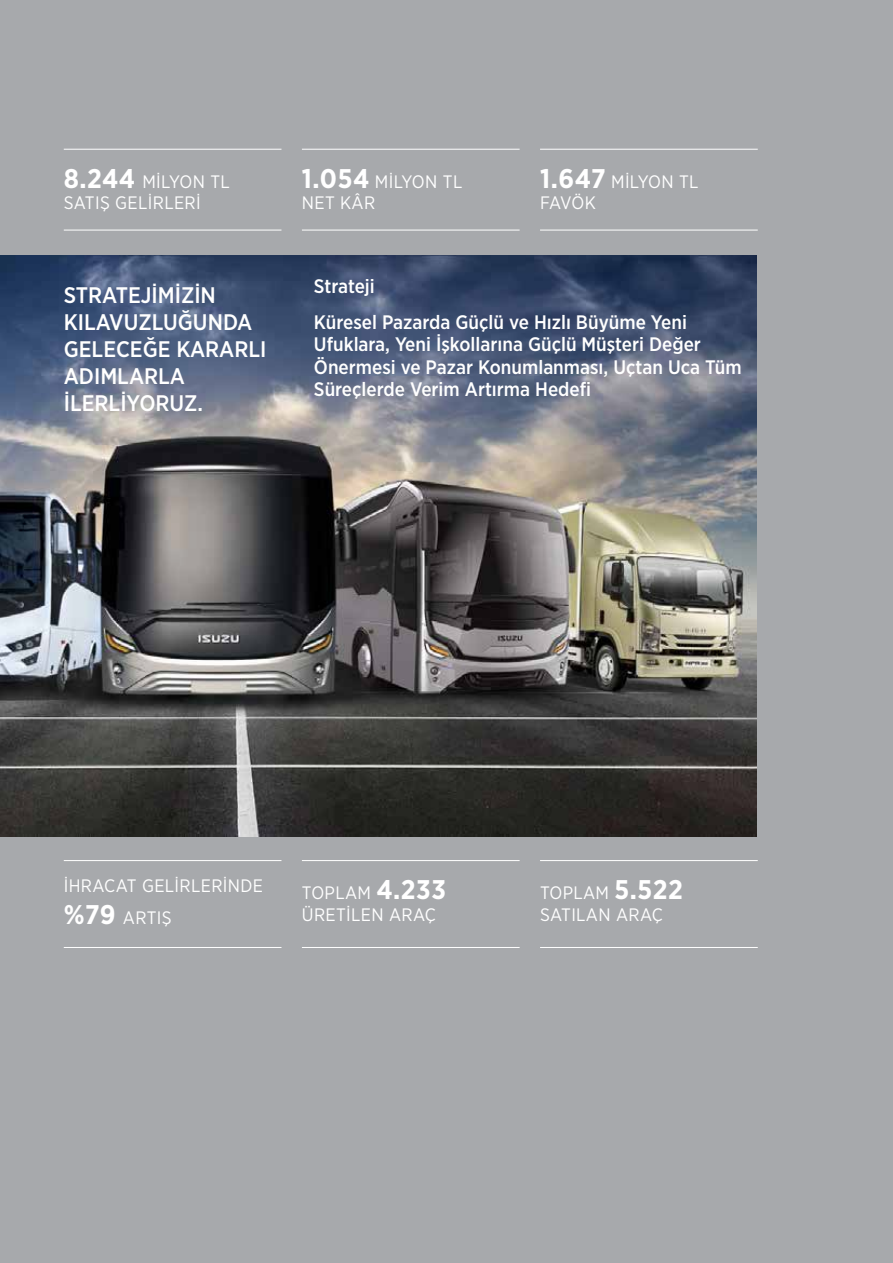
<style>
.page{position:relative;width:893px;height:1263px;background:#a7a9ac}
.page>*{position:absolute;margin:0;border:0;box-sizing:border-box;transform-origin:0 0}
.t1{font:500 22.5px/27px "Gotham Narrow";color:#fff}
.t2{font:500 19.5px/22.5px "Gotham Narrow";color:#fff}
.t3{font:18px/21.6px "Gotham Narrow";letter-spacing:.02em;color:#fff}
.t4{font:18px/21.6px "Gotham Narrow";color:#fff}
.s1{font-weight:700;font-size:27px}
</style>
<div class="page">
<img style="left:0;top:255px;width:757px;height:581px">
<hr style="left:64px;top:149px;width:217px;height:1px;background:#fff">
<hr style="left:302px;top:149px;width:218px;height:1px;background:#fff">
<hr style="left:540px;top:149px;width:218px;height:1px;background:#fff">
<hr style="left:64px;top:230px;width:217px;height:1px;background:#fff">
<hr style="left:302px;top:230px;width:218px;height:1px;background:#fff">
<hr style="left:64px;top:860px;width:217px;height:1px;background:#fff">
<hr style="left:302px;top:860px;width:218px;height:1px;background:#fff">
<hr style="left:540px;top:860px;width:218px;height:1px;background:#fff">
<hr style="left:64px;top:947px;width:217px;height:1px;background:#fff">
<hr style="left:302px;top:947px;width:218px;height:1px;background:#fff">
<hr style="left:540px;top:947px;width:218px;height:1px;background:#fff">
<hr style="left:540px;top:230px;width:218px;height:1px;background:#fff">
<p class="t3" style="left:64px;top:170px;width:168px"><span class="s1">8.244</span> MİLYON TL<br>SATIŞ GELİRLERİ</p>
<p class="t3" style="left:302px;top:170px;width:162px"><span class="s1">1.054</span> MİLYON TL<br>NET KÂR</p>
<p class="t4" style="left:540px;top:170px;width:160px"><span class="s1">1.647</span> MİLYON TL<br>FAVÖK</p>
<p class="t1" style="left:64px;top:281px;width:204px">STRATEJİMİZİN<br>KILAVUZLUĞUNDA<br>GELECEĞE KARARLI<br>ADIMLARLA<br>İLERLİYORUZ.</p>
<p class="t2" style="left:314px;top:269px;width:374px;line-height:35.2px">Strateji<br>Küresel Pazarda Güçlü ve Hızlı Büyüme Yeni</p>
<p class="t2" style="left:314px;top:333px;width:429px">Ufuklara, Yeni İşkollarına Güçlü Müşteri Değer<br>Önermesi ve Pazar Konumlanması, Uçtan Uca Tüm<br>Süreçlerde Verim Artırma Hedefi</p>
<p class="t3" style="left:64px;top:869px;width:201px;line-height:32.4px">İHRACAT GELİRLERİNDE <span class="s1">%79</span> ARTIŞ</p>
<p class="t3" style="left:302px;top:882px;width:146px">TOPLAM <span class="s1">4.233<br></span>ÜRETİLEN ARAÇ</p>
<p class="t3" style="left:540px;top:882px;width:144px">TOPLAM <span class="s1">5.522<br></span>SATILAN ARAÇ</p>
</div>
